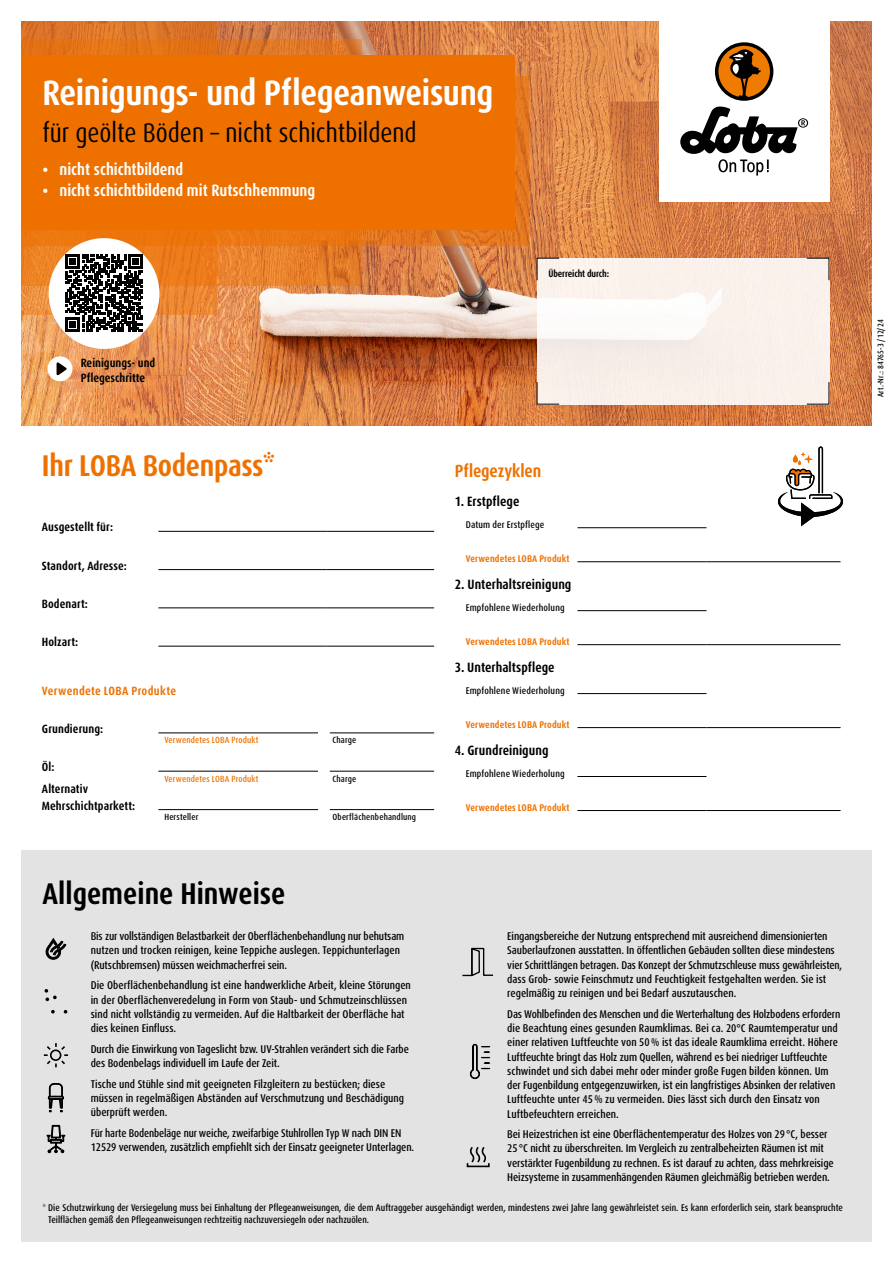
<style>
.page{position:relative;width:893px;height:1263px;background:#fff}
.page>*{position:absolute;margin:0;border:0;box-sizing:border-box;transform-origin:0 0}
.Produktname{font:700 condensed 35.25px "Dax Pro";letter-spacing:-.01em;color:#fff}
.t1{font:700 condensed 30px "Dax Pro";color:#000}
.Absatzformat_1{font:700 condensed 30px "Dax Pro";letter-spacing:-.01em;color:#ee7100}
.Produktname-2{font:condensed 27px "Dax Pro";color:#000}
.Absatzformat_1-2{font:700 condensed 17.55px "Dax Pro";letter-spacing:-.01em;color:#ee7100}
.t2{font:700 condensed 16.5px "Dax Pro";color:#fff}
.Absatzformat_1-3{font:700 condensed 13.5px "Dax Pro";letter-spacing:.005em;color:#000}
.Absatzformat_1-4{font:700 condensed 12px/16.5px "Dax Pro";letter-spacing:.005em;color:#000}
.Absatzformat_1-5{font:700 condensed 12px "Dax Pro";letter-spacing:.025em;color:#ee7100}
.t3{font:500 condensed 11.25px/14.2px "Dax Pro";letter-spacing:-.01em;color:#000}
.Absatzformat_1-6{font:500 condensed 9.75px/12px "Dax Pro";color:#000}
.Absatzformat_1-7{font:700 condensed 9.75px "Dax Pro";letter-spacing:.01em;color:#ee7100}
.t4{font:700 condensed 9.75px "Dax Pro";letter-spacing:-.015em;color:#000}
.Absatzformat_1-8{font:500 condensed 9px "Dax Pro";letter-spacing:.015em;color:#ee7100}
.Absatzformat_1-9{font:500 condensed 9px "Dax Pro";letter-spacing:.015em;color:#000}
.t5{font:500 condensed 8.25px "Dax Pro";letter-spacing:.015em;color:#000}
.s1{font-size:9px}
</style>
<div class="page">
<img style="left:21px;top:21px;width:851px;height:404px">
<svg style="left:217px;top:39px;width:145px;height:247px;background:#e27b2a"></svg>
<svg style="left:21px;top:21px;width:196px;height:294px;background:#e57b23"></svg>
<svg style="left:21px;top:77px;width:508px;height:169px;background:#e67617"></svg>
<div style="left:21px;top:56px;width:493px;height:174px;background:#ee7100"></div>
<svg style="left:537px;top:258px;width:292px;height:146px;fill:#faf1eb"></svg>
<svg style="left:537px;top:258px;width:23px;height:23px"></svg>
<svg style="left:806px;top:258px;width:23px;height:23px"></svg>
<svg style="left:537px;top:382px;width:23px;height:23px"></svg>
<svg style="left:806px;top:382px;width:23px;height:23px"></svg>
<hr style="left:158px;top:531px;width:163px;height:1px;background:#000">
<hr style="left:327px;top:531px;width:107px;height:1px;background:#000">
<hr style="left:158px;top:569px;width:163px;height:1px;background:#000">
<hr style="left:327px;top:569px;width:107px;height:1px;background:#000">
<hr style="left:158px;top:608px;width:163px;height:1px;background:#000">
<hr style="left:327px;top:608px;width:107px;height:1px;background:#000">
<hr style="left:158px;top:646px;width:163px;height:1px;background:#000">
<hr style="left:327px;top:646px;width:107px;height:1px;background:#000">
<hr style="left:330px;top:733px;width:104px;height:1px;background:#000">
<hr style="left:330px;top:771px;width:104px;height:1px;background:#000">
<hr style="left:330px;top:809px;width:104px;height:1px;background:#000">
<hr style="left:158px;top:733px;width:160px;height:1px;background:#000">
<hr style="left:158px;top:771px;width:160px;height:1px;background:#000">
<hr style="left:158px;top:809px;width:160px;height:1px;background:#000">
<svg style="left:778px;top:446px;width:65px;height:80px"></svg>
<hr style="left:577px;top:527px;width:129px;height:1px;background:#000">
<hr style="left:577px;top:610px;width:129px;height:1px;background:#000">
<hr style="left:577px;top:693px;width:129px;height:1px;background:#000">
<hr style="left:577px;top:776px;width:129px;height:1px;background:#000">
<hr style="left:577px;top:561px;width:129px;height:1px;background:#000">
<hr style="left:706px;top:561px;width:135px;height:1px;background:#000">
<hr style="left:577px;top:644px;width:129px;height:1px;background:#000">
<hr style="left:706px;top:644px;width:135px;height:1px;background:#000">
<hr style="left:577px;top:727px;width:129px;height:1px;background:#000">
<hr style="left:706px;top:727px;width:135px;height:1px;background:#000">
<hr style="left:577px;top:810px;width:129px;height:1px;background:#000">
<hr style="left:706px;top:810px;width:135px;height:1px;background:#000">
<div style="left:49px;top:238px;width:110px;height:111px;background:#fff;border-radius:50%"></div>
<svg style="left:65px;top:254px;width:78px;height:78px"></svg>
<svg style="left:48px;top:356px;width:25px;height:26px"></svg>
<div style="left:21px;top:850px;width:851px;height:392px;background:#e3e3e3"></div>
<svg style="left:45px;top:938px;width:21px;height:21px"></svg>
<svg style="left:45px;top:989px;width:12px;height:12px"></svg>
<svg style="left:51px;top:1010px;width:4px;height:3px"></svg>
<svg style="left:48px;top:1083px;width:16px;height:29px"></svg>
<svg style="left:44px;top:1043px;width:24px;height:24px"></svg>
<svg style="left:47px;top:1124px;width:18px;height:29px"></svg>
<svg style="left:462px;top:947px;width:32px;height:30px"></svg>
<svg style="left:466px;top:1147px;width:24px;height:21px"></svg>
<svg style="left:469px;top:1043px;width:21px;height:37px"></svg>
<div style="left:659px;top:0;width:170px;height:202px;background:#fff"></div>
<svg style="left:680px;top:106px;width:128px;height:70px"></svg>
<div style="left:715px;top:42px;width:58px;height:59px;background:#000;border-radius:50%"></div>
<svg style="left:718px;top:45px;width:52px;height:52px"></svg>
<p class="Produktname" style="left:43px;top:70px;width:452px">Reinigungs- und Pflegeanweisung</p>
<p class="Produktname-2" style="left:43px;top:116px;width:376px">für geölte Böden – nicht schichtbildend</p>
<p class="t2" style="left:43px;top:159px;width:142px">• nicht schichtbildend</p>
<p class="t2" style="left:43px;top:180px;width:274px">• nicht schichtbildend mit Rutschhemmung</p>
<p class="Absatzformat_1-4" style="left:81px;top:355px;width:76px;line-height:15px">Reinigungs- und<br>Pflegeschritte</p>
<p class="Absatzformat_1" style="left:42px;top:446px;width:235px">Ihr LOBA Bodenpass*</p>
<p class="Absatzformat_1-4" style="left:42px;top:519px;width:73px">Ausgestellt für:</p>
<p class="Absatzformat_1-4" style="left:42px;top:557px;width:86px">Standort, Adresse:</p>
<p class="Absatzformat_1-4" style="left:42px;top:596px;width:48px">Bodenart:</p>
<p class="Absatzformat_1-4" style="left:42px;top:634px;width:38px">Holzart:</p>
<p class="Absatzformat_1-5" style="left:42px;top:683px;width:136px">Verwendete LOBA Produkte</p>
<p class="Absatzformat_1-4" style="left:42px;top:721px;width:63px">Grundierung:</p>
<p class="Absatzformat_1-4" style="left:42px;top:759px;width:14px">Öl:</p>
<p class="Absatzformat_1-8" style="left:164px;top:734px;width:96px">Verwendetes LOBA Produkt</p>
<p class="Absatzformat_1-9" style="left:333px;top:734px;width:25px">Charge</p>
<p class="Absatzformat_1-4" style="left:42px;top:781px;width:95px">Alternativ<br>Mehrschichtparkett:</p>
<p class="Absatzformat_1-8" style="left:164px;top:773px;width:96px">Verwendetes LOBA Produkt</p>
<p class="Absatzformat_1-9" style="left:333px;top:773px;width:25px">Charge</p>
<p class="Absatzformat_1-9" style="left:164px;top:811px;width:35px">Hersteller</p>
<p class="Absatzformat_1-9" style="left:333px;top:811px;width:85px">Oberflächenbehandlung</p>
<p class="t4" style="left:549px;top:268px;width:62px">Überreicht durch:</p>
<p class="Absatzformat_1-2" style="left:455px;top:460px;width:88px">Pflegezyklen</p>
<p class="Absatzformat_1-3" style="left:455px;top:493px;width:66px">1. Erstpflege</p>
<p class="Absatzformat_1-6" style="left:466px;top:518px;width:80px">Datum der Erstpflege</p>
<p class="Absatzformat_1-7" style="left:466px;top:552px;width:105px">Verwendetes LOBA Produkt</p>
<p class="Absatzformat_1-3" style="left:455px;top:576px;width:118px">2. Unterhaltsreinigung</p>
<p class="Absatzformat_1-6" style="left:466px;top:601px;width:100px">Empfohlene Wiederholung</p>
<p class="Absatzformat_1-7" style="left:466px;top:635px;width:105px">Verwendetes LOBA Produkt</p>
<p class="Absatzformat_1-3" style="left:455px;top:659px;width:101px">3. Unterhaltspflege</p>
<p class="Absatzformat_1-6" style="left:466px;top:684px;width:100px">Empfohlene Wiederholung</p>
<p class="Absatzformat_1-7" style="left:466px;top:718px;width:105px">Verwendetes LOBA Produkt</p>
<p class="Absatzformat_1-3" style="left:455px;top:742px;width:95px">4. Grundreinigung</p>
<p class="Absatzformat_1-6" style="left:466px;top:767px;width:100px">Empfohlene Wiederholung</p>
<p class="Absatzformat_1-7" style="left:466px;top:801px;width:105px">Verwendetes LOBA Produkt</p>
<p class="t1" style="left:43px;top:874px;width:244px">Allgemeine Hinweise</p>
<p class="t3" style="left:91px;top:929px;width:315px">Bis zur vollständigen Belastbarkeit der Oberflächenbehandlung nur behutsam nutzen und trocken reinigen, keine Teppiche auslegen. Teppichunterlagen (Rutschbremsen) müssen weichmacherfrei sein.</p>
<p class="t3" style="left:91px;top:978px;width:322px">Die Oberflächenbehandlung ist eine handwerkliche Arbeit, kleine Störungen in der Oberflächenveredelung in Form von Staub- und Schmutzeinschlüssen sind nicht vollständig zu vermeiden. Auf die Haltbarkeit der Oberfläche hat dies keinen Einfluss.</p>
<p class="t3" style="left:91px;top:1042px;width:320px">Durch die Einwirkung von Tageslicht bzw. UV-Strahlen verändert sich die Farbe des Bodenbelags individuell im Laufe der Zeit.</p>
<p class="t3" style="left:91px;top:1076px;width:315px">Tische und Stühle sind mit geeigneten Filzgleitern zu bestücken; diese müssen in regelmäßigen Abständen auf Verschmutzung und Beschädigung überprüft werden.</p>
<p class="t3" style="left:91px;top:1126px;width:325px">Für harte Bodenbeläge nur weiche, zweifarbige Stuhlrollen Typ W nach DIN EN<br>12529 verwenden, zusätzlich empfiehlt sich der Einsatz geeigneter Unterlagen.</p>
<p class="t3" style="left:507px;top:929px;width:336px">Eingangsbereiche der Nutzung entsprechend mit ausreichend dimensionierten Sauberlaufzonen ausstatten. In öffentlichen Gebäuden sollten diese mindestens vier Schrittlängen betragen. Das Konzept der Schmutzschleuse muss gewährleisten, dass Grob- sowie Feinschmutz und Feuchtigkeit festgehalten werden. Sie ist regelmäßig zu reinigen und bei Bedarf auszutauschen.</p>
<p class="t3" style="left:507px;top:1007px;width:334px">Das Wohlbefinden des Menschen und die Werterhaltung des Holzbodens erfordern die Beachtung eines gesunden Raumklimas. Bei ca. 20°C Raumtemperatur und einer relativen Luftfeuchte von 50% ist das ideale Raumklima erreicht. Höhere Luftfeuchte bringt das Holz zum Quellen, während es bei niedriger Luftfeuchte schwindet und sich dabei mehr oder minder große Fugen bilden können. Um der Fugenbildung entgegenzuwirken, ist ein langfristiges Absinken der relativen Luftfeuchte unter 45% zu vermeiden. Dies lässt sich durch den Einsatz von Luftbefeuchtern erreichen.</p>
<p class="t3" style="left:507px;top:1127px;width:328px">Bei Heizestrichen ist eine Oberflächentemperatur des Holzes von 29°C, besser 25°C nicht zu überschreiten. Im Vergleich zu zentralbeheizten Räumen ist mit verstärkter Fugenbildung zu rechnen. Es ist darauf zu achten, dass mehrkreisige Heizsysteme in zusammenhängenden Räumen gleichmäßig betrieben werden.</p>
<p class="Absatzformat_1-6" style="left:48px;top:1202px;width:796px;text-indent:-6px"><span class="s1">*</span> Die Schutzwirkung der Versiegelung muss bei Einhaltung der Pflegeanweisungen, die dem Auftraggeber ausgehändigt werden, mindestens zwei Jahre lang gewährleistet sein. Es kann erforderlich sein, stark beanspruchte<br>Teilflächen gemäß den Pflegeanweisungen rechtzeitig nachzuversiegeln oder nachzuölen.</p>
<p class="t5" style="left:875px;top:397px;width:79px;rotate:-90deg">Art.-Nr.: 84765-3/12/24</p>
</div>
